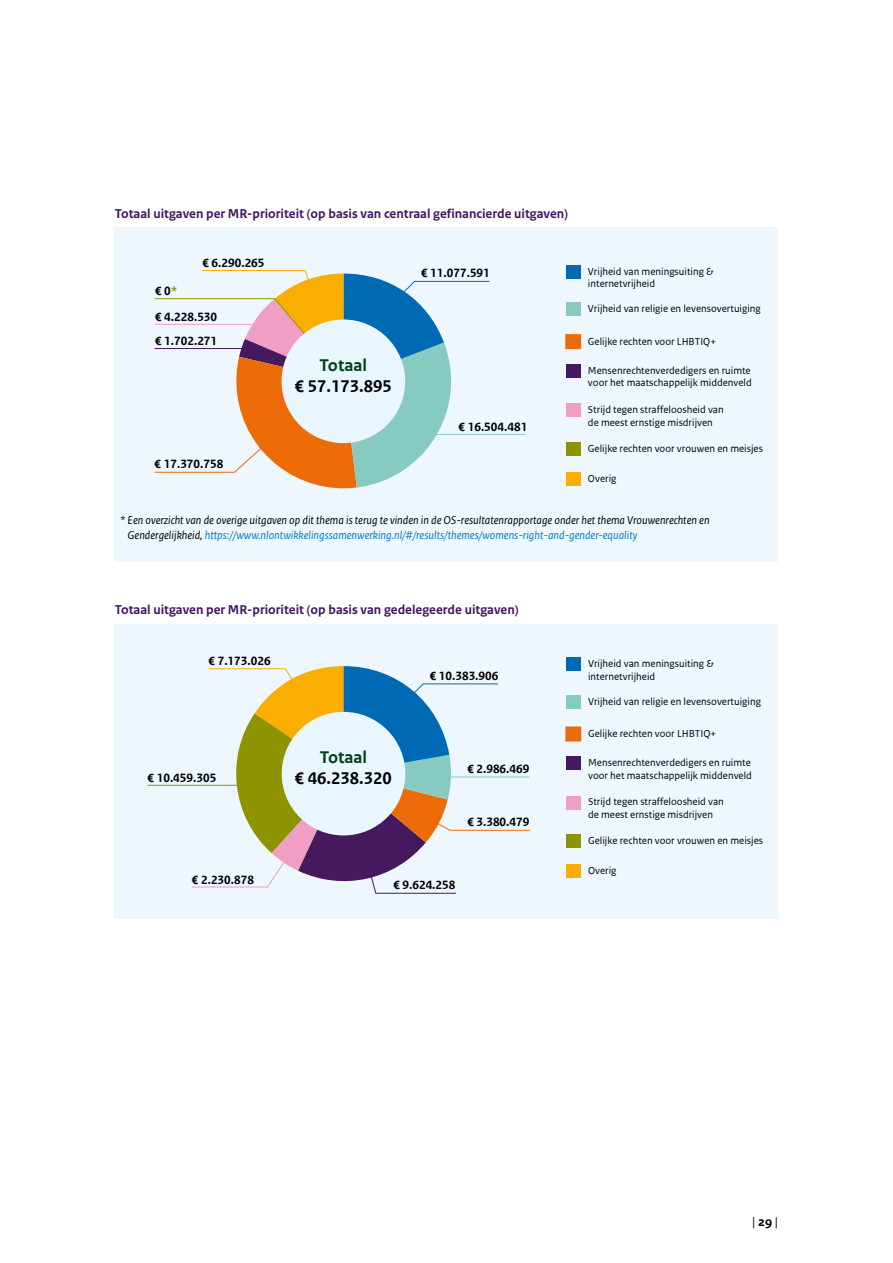
<style>
.page{position:relative;width:893px;height:1263px;background:#fff}
.page>*{position:absolute;margin:0;border:0;box-sizing:border-box;transform-origin:0 0}
.t1{font:700 17.85px "Rijksoverheid Sans Text TT";color:#020203}
.t2{font:700 17.85px "Rijksoverheid Sans Text TT";color:#00401c}
.t3{font:700 13.5px "Rijksoverheid Sans Text";color:#42145f}
.t4{font:13.5px "Rijksoverheid Sans Text";color:#000}
.t5{font:700 12.6px "Rijksoverheid Sans Text TT";color:#000}
.t6{font:700 12.6px "Rijksoverheid Sans Text TT";color:#020203}
.t7{font:italic 12px/15px "Rijksoverheid Sans Text";color:#000}
.t8{font:10.65px/12.8px "Rijksoverheid Sans Text TT";color:#000}
.s1{color:#8e9300}
.s2{color:#007bc7}
.s3{font-weight:700}
</style>
<div class="page">
<div style="left:115px;top:227px;width:663px;height:334px;background:#eaf6fe"></div>
<div style="left:566px;top:472px;width:14px;height:14px;background:#f9ae00"></div>
<div style="left:566px;top:442px;width:14px;height:14px;background:#8e9300"></div>
<div style="left:566px;top:403px;width:14px;height:14px;background:#f19ec4"></div>
<div style="left:566px;top:364px;width:14px;height:13px;background:#44195e"></div>
<div style="left:566px;top:335px;width:14px;height:13px;background:#ed6b06"></div>
<div style="left:565px;top:334px;width:16px;height:15px;border:1px solid #ed6b06"></div>
<div style="left:566px;top:302px;width:14px;height:14px;background:#87cac0"></div>
<div style="left:566px;top:265px;width:14px;height:14px;background:#0069b3"></div>
<hr style="left:430px;top:434px;width:95px;height:1px;background:#87cac0">
<svg style="left:154px;top:270px;width:336px;height:219px"></svg>
<div style="left:115px;top:624px;width:663px;height:294px;background:#eaf6fe"></div>
<div style="left:566px;top:864px;width:15px;height:14px;background:#f9ae00"></div>
<div style="left:566px;top:835px;width:15px;height:13px;background:#8e9300"></div>
<div style="left:566px;top:796px;width:15px;height:13px;background:#f19ec4"></div>
<div style="left:566px;top:756px;width:15px;height:14px;background:#44195e"></div>
<div style="left:566px;top:727px;width:15px;height:14px;background:#ed6b06"></div>
<div style="left:565px;top:726px;width:16px;height:15px;border:1px solid #ed6b06"></div>
<div style="left:566px;top:695px;width:15px;height:14px;background:#87cac0"></div>
<div style="left:566px;top:657px;width:15px;height:14px;background:#0069b3"></div>
<hr style="left:148px;top:785px;width:95px;height:1px;background:#8e9300">
<svg style="left:191px;top:666px;width:340px;height:228px"></svg>
<p class="t3" style="left:115px;top:206px;width:455px">Totaal uitgaven per MR-prioriteit (op basis van centraal gefinancierde uitgaven)</p>
<p class="t6" style="left:155px;top:284px;width:24px">€ 0<span class="s1">*</span></p>
<p class="t5" style="left:202px;top:255px;width:64px">€ 6.290.265</p>
<p class="t5" style="left:155px;top:309px;width:64px">€ 4.228.530</p>
<p class="t5" style="left:155px;top:333px;width:64px">€ 1.702.271</p>
<p class="t5" style="left:155px;top:457px;width:70px">€ 17.370.758</p>
<p class="t5" style="left:421px;top:266px;width:70px">€ 11.077.591</p>
<h1 class="t2" style="left:320px;top:355px;width:49px">Totaal</h1>
<h1 class="t1" style="left:295px;top:376px;width:99px">€ 57.173.895</h1>
<p class="t5" style="left:459px;top:420px;width:70px">€ 16.504.481</p>
<p class="t8" style="left:588px;top:265px;width:127px">Vrijheid van meningsuiting &amp; internetvrijheid</p>
<p class="t8" style="left:588px;top:303px;width:174px">Vrijheid van religie en levensovertuiging</p>
<p class="t8" style="left:588px;top:335px;width:130px">Gelijke rechten voor LHBTIQ+</p>
<p class="t8" style="left:588px;top:364px;width:165px">Mensenrechtenverdedigers en ruimte voor het maatschappelijk middenveld</p>
<p class="t8" style="left:588px;top:403px;width:137px">Strijd tegen straffeloosheid van de meest ernstige misdrijven</p>
<p class="t8" style="left:588px;top:442px;width:177px">Gelijke rechten voor vrouwen en meisjes</p>
<p class="t8" style="left:588px;top:472px;width:30px">Overig</p>
<p class="t7" style="left:128px;top:513px;width:583px;text-indent:-7px">* Een overzicht van de overige uitgaven op dit thema is terug te vinden in de OS-resultatenrapportage onder het thema Vrouwenrechten en<br>Gendergelijkheid, <span class="s2">https://www.nlontwikkelingssamenwerking.nl/#/results/themes/womens-right-and-gender-equality</span></p>
<p class="t3" style="left:115px;top:602px;width:405px">Totaal uitgaven per MR-prioriteit (op basis van gedelegeerde uitgaven)</p>
<p class="t5" style="left:209px;top:654px;width:64px">€ 7.173.026</p>
<p class="t5" style="left:430px;top:669px;width:70px">€ 10.383.906</p>
<p class="t5" style="left:148px;top:770px;width:70px">€ 10.459.305</p>
<p class="t5" style="left:192px;top:872px;width:64px">€ 2.230.878</p>
<h1 class="t2" style="left:320px;top:747px;width:49px">Totaal</h1>
<h1 class="t1" style="left:295px;top:768px;width:99px">€ 46.238.320</h1>
<p class="t5" style="left:467px;top:762px;width:64px">€ 2.986.469</p>
<p class="t5" style="left:467px;top:815px;width:64px">€ 3.380.479</p>
<p class="t5" style="left:393px;top:878px;width:64px">€ 9.624.258</p>
<p class="t8" style="left:588px;top:657px;width:127px">Vrijheid van meningsuiting &amp; internetvrijheid</p>
<p class="t8" style="left:588px;top:695px;width:174px">Vrijheid van religie en levensovertuiging</p>
<p class="t8" style="left:588px;top:727px;width:130px">Gelijke rechten voor LHBTIQ+</p>
<p class="t8" style="left:588px;top:756px;width:165px">Mensenrechtenverdedigers en ruimte voor het maatschappelijk middenveld</p>
<p class="t8" style="left:588px;top:796px;width:137px">Strijd tegen straffeloosheid van de meest ernstige misdrijven</p>
<p class="t8" style="left:588px;top:835px;width:177px">Gelijke rechten voor vrouwen en meisjes</p>
<p class="t8" style="left:588px;top:864px;width:30px">Overig</p>
<p class="t4" style="left:752px;top:1214px;width:27px">| <span class="s3">29</span> |</p>
</div>
